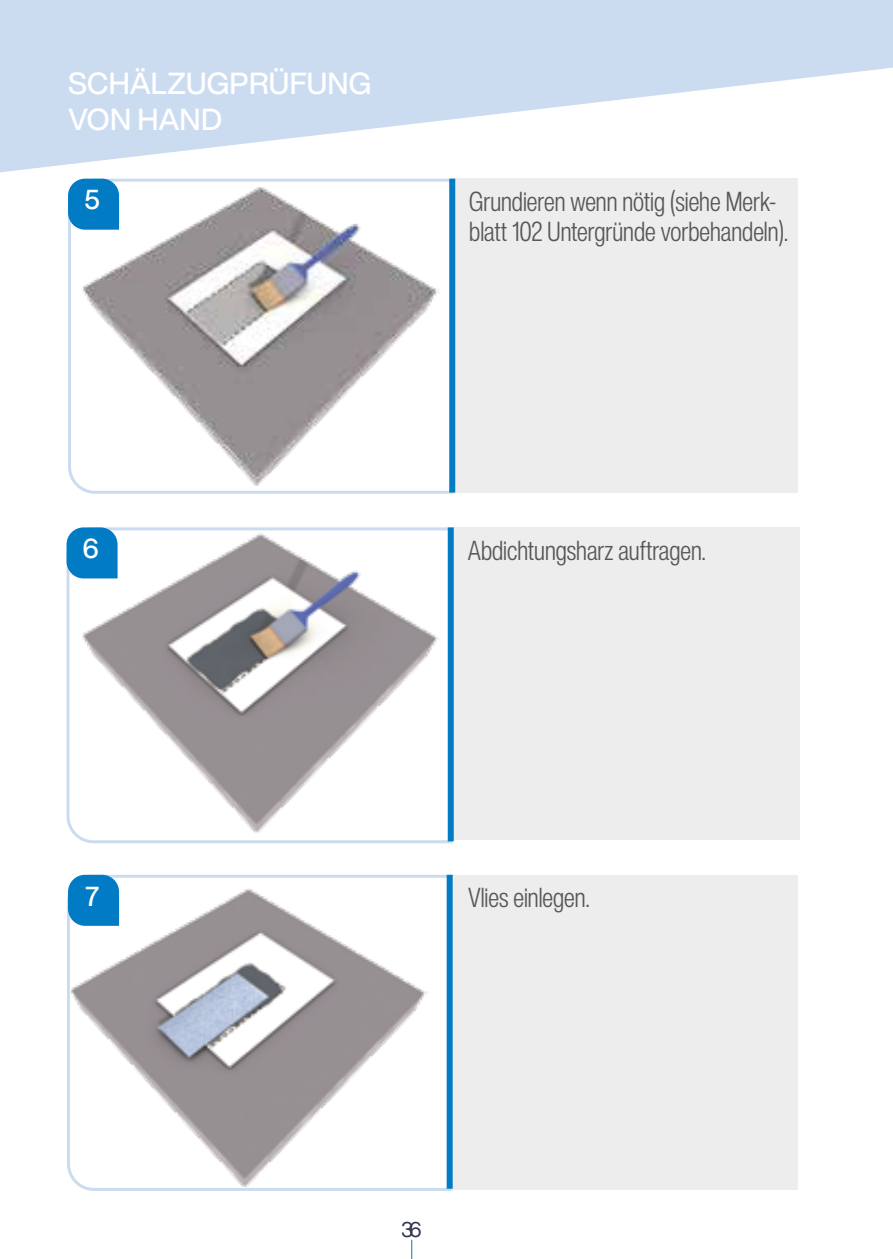
<style>
.page{position:relative;width:893px;height:1259px;background:#fff}
.page>*{position:absolute;margin:0;border:0;box-sizing:border-box;transform-origin:0 0}
.t1{font:500 30px/36px "Helvetica Now Display";letter-spacing:.01em;color:#fff}
.t2{font:300 27px/30px "Helvetica Now Disp Cn";color:#575756}
.t3{font:500 27px "Helvetica Now Display";color:#fff}
.t4{font:21px "Helvetica Now Display";color:#333651}
</style>
<div class="page">
<svg style="left:411px;top:1239px;width:1px;height:20px"></svg>
<svg style="left:0;top:0;width:893px;height:173px;fill:#cbdcf1"></svg>
<svg style="left:68px;top:178px;width:387px;height:316px"></svg>
<svg style="left:66px;top:527px;width:388px;height:317px"></svg>
<svg style="left:67px;top:874px;width:387px;height:317px"></svg>
<div style="left:452px;top:179px;width:346px;height:314px;background:#ededed"></div>
<svg style="left:68px;top:179px;width:51px;height:51px;background:#1184c8"></svg>
<div style="left:451px;top:527px;width:348px;height:313px;background:#ededed"></div>
<svg style="left:67px;top:527px;width:51px;height:51px;background:#1384c8"></svg>
<div style="left:451px;top:875px;width:347px;height:314px;background:#ededed"></div>
<svg style="left:68px;top:875px;width:51px;height:51px;background:#1183c8"></svg>
<div style="left:449px;top:179px;width:6px;height:313px;background:#007bc4"></div>
<div style="left:448px;top:527px;width:6px;height:314px;background:#007bc4"></div>
<div style="left:447px;top:875px;width:6px;height:313px;background:#007bc4"></div>
<p class="t1" style="left:68px;top:65px;width:305px">SCHÄLZUGPRÜFUNG<br>VON HAND</p>
<p class="t3" style="left:84px;top:181px;width:17px">5</p>
<p class="t2" style="left:469px;top:186px;width:320px">Grundieren wenn nötig (siehe Merk&shy;blatt 102 Untergründe vorbehandeln).</p>
<p class="t3" style="left:83px;top:530px;width:18px">6</p>
<p class="t2" style="left:468px;top:535px;width:239px">Abdichtungsharz auftragen.</p>
<p class="t3" style="left:85px;top:877px;width:15px">7</p>
<p class="t2" style="left:468px;top:882px;width:123px">Vlies einlegen.</p>
<p class="t4" style="left:401px;top:1215px;width:22px">36</p>
</div>
